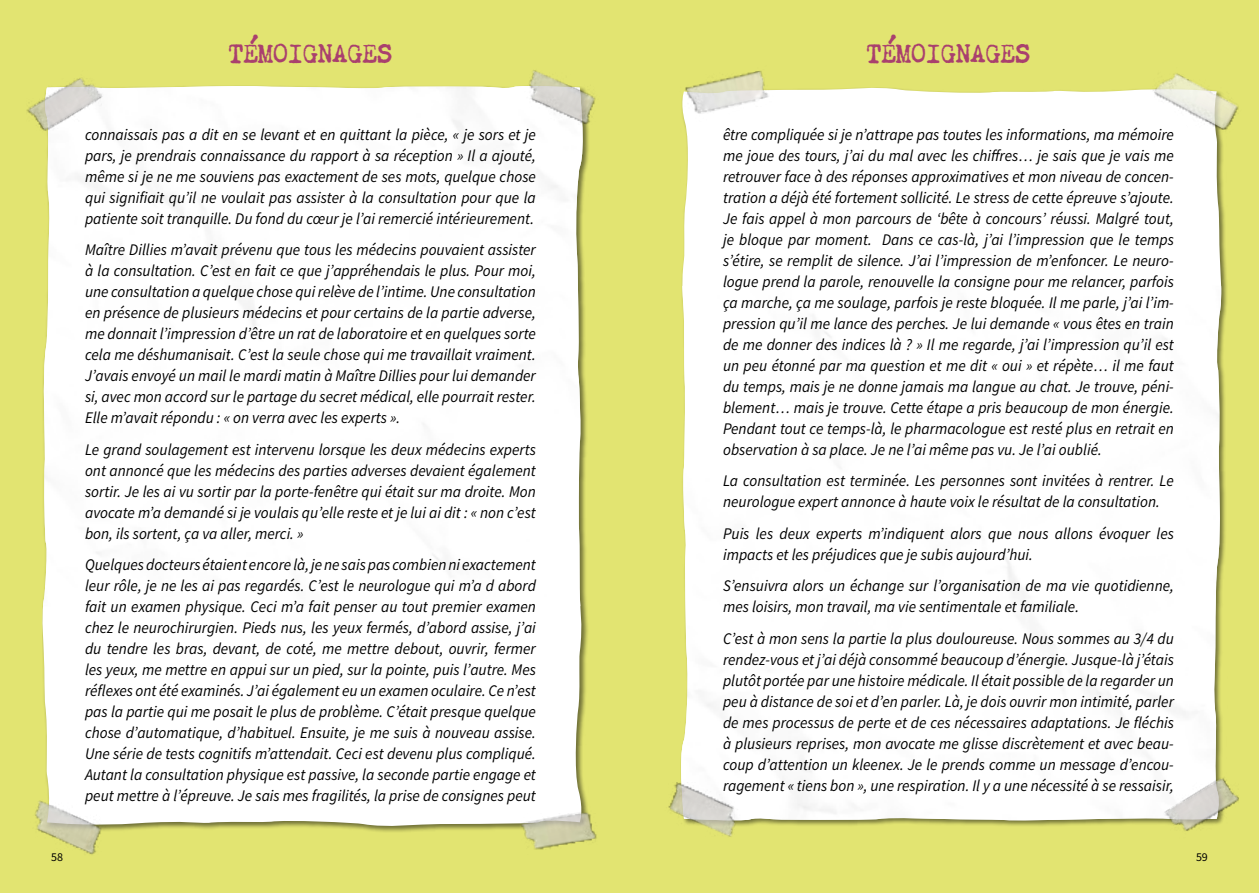
<style>
.page{position:relative;width:1259px;height:893px;background:#e2e471}
.page>*{position:absolute;margin:0;border:0;box-sizing:border-box;transform-origin:0 0}
.t1{font:500 24px "Chandler 42";letter-spacing:.015em;color:#a9406e}
.t2{font:italic 16.2px/21px "Source Sans Variable";color:#000;text-align:justify;scale:.95 1}
.t3{font:12px "Source Sans Variable";color:#000}
</style>
<div class="page">
<div style="left:682px;top:87px;width:541px;height:487px;background:#fff"></div>
<div style="left:681px;top:286px;width:541px;height:536px;background:#fff"></div>
<img style="left:668px;top:765px;width:94px;height:72px">
<img style="left:1143px;top:73px;width:96px;height:69px">
<img style="left:1146px;top:757px;width:93px;height:74px">
<img style="left:682px;top:71px;width:94px;height:55px">
<div style="left:42px;top:141px;width:544px;height:687px;background:#fff"></div>
<div style="left:42px;top:86px;width:542px;height:520px;background:#fff"></div>
<img style="left:501px;top:70px;width:95px;height:71px">
<img style="left:35px;top:790px;width:80px;height:65px">
<img style="left:26px;top:78px;width:93px;height:73px">
<img style="left:506px;top:795px;width:91px;height:55px">
<h1 class="t1" style="left:229px;top:40px;width:165px">TÉMOIGNAGES</h1>
<h1 class="t1" style="left:867px;top:40px;width:165px">TÉMOIGNAGES</h1>
<p class="t2" style="left:85px;top:124px;width:476px">connaissais pas a dit en se levant et en quittant la pièce, « je sors et je pars, je prendrais connaissance du rapport à sa réception » Il a ajouté, même si je ne me souviens pas exactement de ses mots, quelque chose qui signifiait qu’il ne voulait pas assister à la consultation pour que la patiente soit tranquille. Du fond du cœur je l’ai remercié intérieurement.</p>
<p class="t2" style="left:85px;top:239px;width:476px">Maître Dillies m’avait prévenu que tous les médecins pouvaient assister à la consultation. C’est en fait ce que j’appréhendais le plus. Pour moi, une consultation a quelque chose qui relève de l’intime. Une consultation en présence de plusieurs médecins et pour certains de la partie adverse, me donnait l’impression d’être un rat de laboratoire et en quelques sorte cela me déshumanisait. C’est la seule chose qui me travaillait vraiment.<br>J’avais envoyé un mail le mardi matin à Maître Dillies pour lui demander si, avec mon accord sur le partage du secret médical, elle pourrait rester.<br>Elle m’avait répondu : « on verra avec les experts ».</p>
<p class="t2" style="left:85px;top:439px;width:476px">Le grand soulagement est intervenu lorsque les deux médecins experts ont annoncé que les médecins des parties adverses devaient également sortir. Je les ai vu sortir par la porte-fenêtre qui était sur ma droite. Mon avocate m’a demandé si je voulais qu’elle reste et je lui ai dit : « non c’est bon, ils sortent, ça va aller, merci. »</p>
<p class="t2" style="left:85px;top:554px;width:476px">Quelques docteurs étaient encore là, je ne sais pas combien ni exactement leur rôle, je ne les ai pas regardés. C’est le neurologue qui m’a d abord fait un examen physique. Ceci m’a fait penser au tout premier examen chez le neurochirurgien. Pieds nus, les yeux fermés, d’abord assise, j’ai du tendre les bras, devant, de coté, me mettre debout, ouvrir, fermer les yeux, me mettre en appui sur un pied, sur la pointe, puis l’autre. Mes réflexes ont été examinés. J’ai également eu un examen oculaire. Ce n’est pas la partie qui me posait le plus de problème. C’était presque quelque chose d’automatique, d’habituel. Ensuite, je me suis à nouveau assise.<br>Une série de tests cognitifs m’attendait. Ceci est devenu plus compliqué.<br>Autant la consultation physique est passive, la seconde partie engage et peut mettre à l’épreuve. Je sais mes fragilités, la prise de consignes peut</p>
<p class="t2" style="left:723px;top:124px;width:476px">être compliquée si je n’attrape pas toutes les informations, ma mémoire me joue des tours, j’ai du mal avec les chiffres… je sais que je vais me retrouver face à des réponses approximatives et mon niveau de concen&shy;tration a déjà été fortement sollicité. Le stress de cette épreuve s’ajoute.<br>Je fais appel à mon parcours de ‘bête à concours’ réussi. Malgré tout, je bloque par moment. Dans ce cas-là, j’ai l’impression que le temps s’étire, se remplit de silence. J’ai l’impression de m’enfoncer. Le neuro&shy;logue prend la parole, renouvelle la consigne pour me relancer, parfois ça marche, ça me soulage, parfois je reste bloquée. Il me parle, j’ai l’im&shy;pression qu’il me lance des perches. Je lui demande « vous êtes en train de me donner des indices là ? » Il me regarde, j’ai l’impression qu’il est un peu étonné par ma question et me dit « oui » et répète… il me faut du temps, mais je ne donne jamais ma langue au chat. Je trouve, péni&shy;blement… mais je trouve. Cette étape a pris beaucoup de mon énergie.<br>Pendant tout ce temps-là, le pharmacologue est resté plus en retrait en observation à sa place. Je ne l’ai même pas vu. Je l’ai oublié.</p>
<p class="t2" style="left:723px;top:470px;width:476px">La consultation est terminée. Les personnes sont invitées à rentrer. Le neurologue expert annonce à haute voix le résultat de la consultation.</p>
<p class="t2" style="left:723px;top:523px;width:476px">Puis les deux experts m’indiquent alors que nous allons évoquer les impacts et les préjudices que je subis aujourd’hui.</p>
<p class="t2" style="left:723px;top:575px;width:476px">S’ensuivra alors un échange sur l’organisation de ma vie quotidienne, mes loisirs, mon travail, ma vie sentimentale et familiale.</p>
<p class="t2" style="left:723px;top:628px;width:476px">C’est à mon sens la partie la plus douloureuse. Nous sommes au 3/4 du rendez-vous et j’ai déjà consommé beaucoup d’énergie. Jusque-là j’étais plutôt portée par une histoire médicale. Il était possible de la regarder un peu à distance de soi et d’en parler. Là, je dois ouvrir mon intimité, parler de mes processus de perte et de ces nécessaires adaptations. Je fléchis à plusieurs reprises, mon avocate me glisse discrètement et avec beau&shy;coup d’attention un kleenex. Je le prends comme un message d’encou&shy;ragement « tiens bon », une respiration. Il y a une nécessité à se ressaisir,</p>
<p class="t3" style="left:51px;top:850px;width:14px">58</p>
<p class="t3" style="left:1196px;top:850px;width:13px">59</p>
</div>
